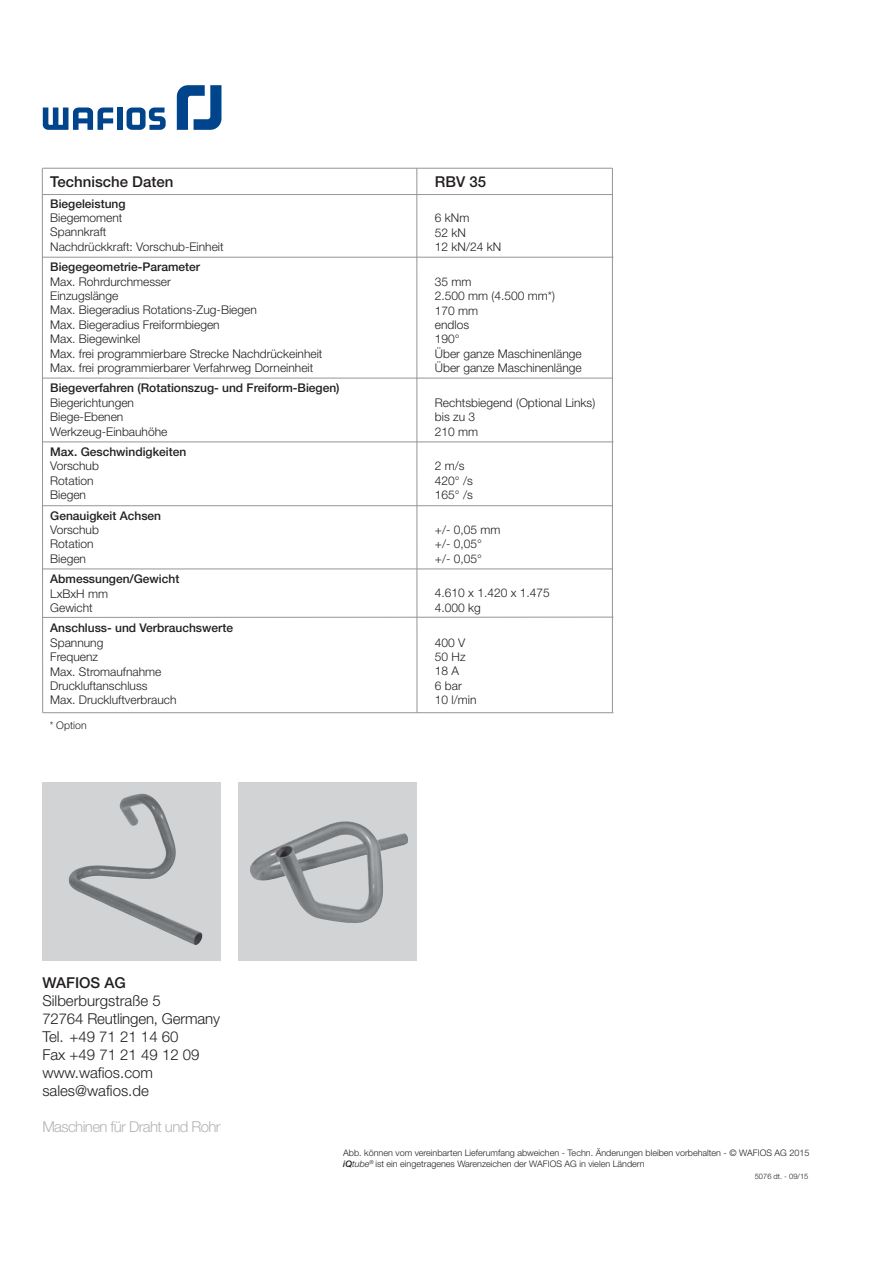
<style>
.page{position:relative;width:893px;height:1263px;background:#fff}
.page>*{position:absolute;margin:0;border:0;box-sizing:border-box;transform-origin:0 0}
.t1{font:300 15px/18px "Helvetica Neue LT";color:#231f20}
.t2{font:500 15px "Helvetica Neue LT";color:#231f20}
.t3{font:300 15px "Helvetica Neue LT";letter-spacing:-.04em;color:#b2b4b6}
.t4{font:300 12px/14.4px "Helvetica Neue LT";color:#231f20}
.t5{font:500 12px "Helvetica Neue LT";color:#231f20}
.t6{font:300 10.5px "Helvetica Neue LT";color:#231f20}
.t7{font:300 9px/10.8px "Helvetica Neue LT";color:#231f20}
.t8{font:300 7.5px "Helvetica Neue LT";color:#231f20}
.s1{font-weight:500;font-style:italic}
.s2{font-style:italic}
</style>
<div class="page">
<svg style="left:43px;top:108px;width:70px;height:22px"></svg>
<div style="left:117px;top:108px;width:6px;height:22px;background:#00448c"></div>
<svg style="left:126px;top:108px;width:40px;height:22px"></svg>
<svg style="left:177px;top:85px;width:44px;height:45px"></svg>
<hr style="left:43px;top:168px;width:569px;height:1px;background:#939598">
<hr style="left:42px;top:168px;width:1px;height:545px;background:#939598">
<hr style="left:612px;top:168px;width:1px;height:545px;background:#939598">
<hr style="left:416px;top:168px;width:1px;height:545px;background:#939598">
<hr style="left:42px;top:442px;width:571px;height:1px;background:#939598">
<hr style="left:42px;top:505px;width:570px;height:1px;background:#939598">
<hr style="left:42px;top:378px;width:570px;height:1px;background:#939598">
<hr style="left:42px;top:569px;width:570px;height:1px;background:#939598">
<hr style="left:42px;top:617px;width:571px;height:1px;background:#939598">
<hr style="left:43px;top:712px;width:570px;height:1px;background:#939598">
<hr style="left:42px;top:257px;width:571px;height:1px;background:#939598">
<hr style="left:42px;top:194px;width:570px;height:1px;background:#939598">
<div style="left:238px;top:782px;width:179px;height:179px;background:#d1d3d4"></div>
<img style="left:250px;top:821px;width:158px;height:102px">
<div style="left:42px;top:782px;width:179px;height:179px;background:#d1d3d4"></div>
<img style="left:69px;top:794px;width:133px;height:151px">
<p class="t2" style="left:50px;top:176px;width:125px">Technische Daten</p>
<p class="t5" style="left:50px;top:199px;width:77px">Biegeleistung</p>
<p class="t4" style="left:50px;top:212px;width:175px">Biegemoment<br>Spannkraft<br>Nachdrückkraft: Vorschub-Einheit</p>
<p class="t5" style="left:50px;top:263px;width:151px">Biegegeometrie-Parameter</p>
<p class="t4" style="left:50px;top:275px;width:274px">Max. Rohrdurchmesser<br>Einzugslänge<br>Max. Biegeradius Rotations-Zug-Biegen<br>Max. Biegeradius Freiformbiegen<br>Max. Biegewinkel<br>Max. frei programmierbare Strecke Nachdrückeinheit Max. frei programmierbarer Verfahrweg Dorneinheit</p>
<p class="t5" style="left:50px;top:384px;width:291px">Biegeverfahren (Rotationszug- und Freiform-Biegen)</p>
<p class="t4" style="left:50px;top:396px;width:119px">Biegerichtungen<br>Biege-Ebenen<br>Werkzeug-Einbauhöhe</p>
<p class="t5" style="left:50px;top:447px;width:138px">Max. Geschwindigkeiten</p>
<p class="t4" style="left:50px;top:460px;width:50px">Vorschub<br>Rotation<br>Biegen</p>
<p class="t5" style="left:50px;top:511px;width:112px">Genauigkeit Achsen</p>
<p class="t4" style="left:50px;top:524px;width:50px">Vorschub<br>Rotation<br>Biegen</p>
<p class="t5" style="left:50px;top:575px;width:131px">Abmessungen/Gewicht</p>
<p class="t4" style="left:50px;top:587px;width:59px">LxBxH mm<br>Gewicht</p>
<p class="t5" style="left:50px;top:624px;width:184px">Anschluss- und Verbrauchswerte</p>
<p class="t4" style="left:50px;top:636px;width:128px">Spannung<br>Frequenz<br>Max. Stromaufnahme<br>Druckluftanschluss<br>Max. Druckluftverbrauch</p>
<p class="t6" style="left:50px;top:721px;width:38px">* Option</p>
<p class="t2" style="left:435px;top:177px;width:53px">RBV 35</p>
<p class="t4" style="left:435px;top:212px;width:68px">6 kNm<br>52 kN<br>12 kN/24 kN</p>
<p class="t4" style="left:435px;top:275px;width:148px">35 mm<br>2.500 mm (4.500 mm*)<br>170 mm<br>endlos<br>190°<br>Über ganze Maschinenlänge<br>Über ganze Maschinenlänge</p>
<p class="t4" style="left:435px;top:397px;width:162px">Rechtsbiegend (Optional Links) bis zu 3<br>210 mm</p>
<p class="t4" style="left:435px;top:460px;width:39px">2 m/s<br>420° /s<br>165° /s</p>
<p class="t4" style="left:435px;top:523px;width:67px">+/- 0,05 mm +/- 0,05° +/- 0,05°</p>
<p class="t4" style="left:435px;top:587px;width:116px">4.610 x 1.420 x 1.475<br>4.000 kg</p>
<p class="t4" style="left:435px;top:636px;width:43px">400 V<br>50 Hz<br>18 A<br>6 bar<br>10 l/min</p>
<p class="t2" style="left:42px;top:977px;width:85px">WAFIOS AG</p>
<p class="t1" style="left:42px;top:993px;width:179px">Silberburgstraße 5<br>72764 Reutlingen, Germany<br>Tel. +49 71 21 14 60<br>Fax +49 71 21 49 12 09 www.wafios.com sales@wafios.de</p>
<p class="t3" style="left:42px;top:1121px;width:180px">Maschinen für Draht und Rohr</p>
<p class="t7" style="left:343px;top:1148px;width:467px">Abb. können vom vereinbarten Lieferumfang abweichen - Techn. Änderungen bleiben vorbehalten - © WAFIOS AG 2015 <span class="s1">iQ</span><span class="s2">tube</span><sup>®</sup> ist ein eingetragenes Warenzeichen der WAFIOS AG in vielen Ländern</p>
<p class="t8" style="left:754px;top:1174px;width:55px">5076 dt. - 09/15</p>
</div>
